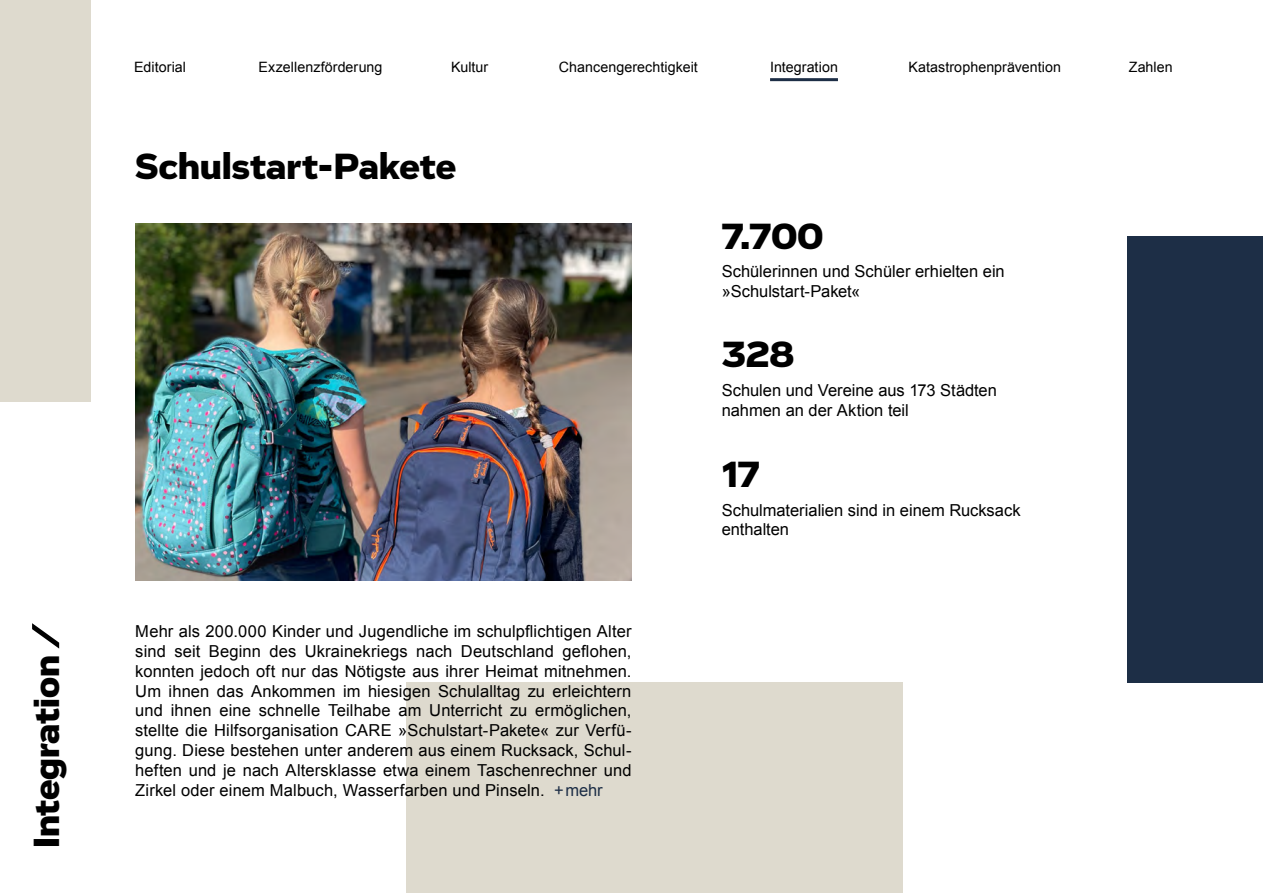
<style>
.page{position:relative;width:1263px;height:893px;background:#fff}
.page>*{position:absolute;margin:0;border:0;box-sizing:border-box;transform-origin:0 0}
.t1{font:900 37.5px "Vito";color:#000}
.t2{font:16.5px/19.8px "Arial";color:#000;text-align:justify}
.t3{font:14.25px "Arial";letter-spacing:.005em;color:#000}
.s1{color:#1d2e46}
</style>
<div class="page">
<div style="left:406px;top:682px;width:496px;height:211px;background:#dedace"></div>
<div style="left:0;top:0;width:90px;height:402px;background:#dedace"></div>
<div style="left:1128px;top:236px;width:135px;height:446px;background:#1d2e46"></div>
<img style="left:135px;top:223px;width:496px;height:357px">
<svg style="left:32px;top:623px;width:27px;height:26px"></svg>
<hr style="left:770px;top:78px;width:68px;height:3px;background:#1d2e46">
<p class="t1" style="left:23px;top:848px;width:195px;rotate:-90deg">Integration</p>
<p class="t3" style="left:134px;top:58px;width:53px">Editorial</p>
<p class="t3" style="left:258px;top:58px;width:126px">Exzellenzförderung</p>
<p class="t3" style="left:451px;top:58px;width:39px">Kultur</p>
<p class="t3" style="left:559px;top:58px;width:141px">Chancengerechtigkeit</p>
<p class="t3" style="left:770px;top:58px;width:69px">Integration</p>
<p class="t3" style="left:909px;top:58px;width:154px">Katastrophenprävention</p>
<p class="t3" style="left:1129px;top:58px;width:46px">Zahlen</p>
<p class="t1" style="left:135px;top:142px;width:322px">Schulstart-Pakete</p>
<p class="t2" style="left:135px;top:622px;width:498px">Mehr als 200.000 Kinder und Jugendliche im schulpflichtigen Alter sind seit Beginn des Ukrainekriegs nach Deutschland geflohen, konnten jedoch oft nur das Nötigste aus ihrer Heimat mitnehmen.<br>Um ihnen das Ankommen im hiesigen Schulalltag zu erleichtern und ihnen eine schnelle Teilhabe am Unterricht zu ermöglichen, stellte die Hilfsorganisation CARE »Schulstart-Pakete« zur Verfü&shy;gung. Diese bestehen unter anderem aus einem Rucksack, Schul&shy;heften und je nach Altersklasse etwa einem Taschenrechner und Zirkel oder einem Malbuch, Wasserfarben und Pinseln. <span class="s1">+mehr</span></p>
<p class="t1" style="left:722px;top:213px;width:103px">7.700</p>
<p class="t2" style="left:722px;top:262px;width:285px">Schülerinnen und Schüler erhielten ein</p>
<p class="t2" style="left:722px;top:282px;width:140px">»Schulstart-Paket«</p>
<p class="t1" style="left:722px;top:331px;width:74px">328</p>
<p class="t2" style="left:722px;top:380px;width:277px">Schulen und Vereine aus 173 Städten</p>
<p class="t2" style="left:722px;top:400px;width:189px">nahmen an der Aktion teil</p>
<p class="t1" style="left:722px;top:451px;width:39px">17</p>
<p class="t2" style="left:722px;top:500px;width:300px">Schulmaterialien sind in einem Rucksack</p>
<p class="t2" style="left:722px;top:520px;width:69px">enthalten</p>
</div>
